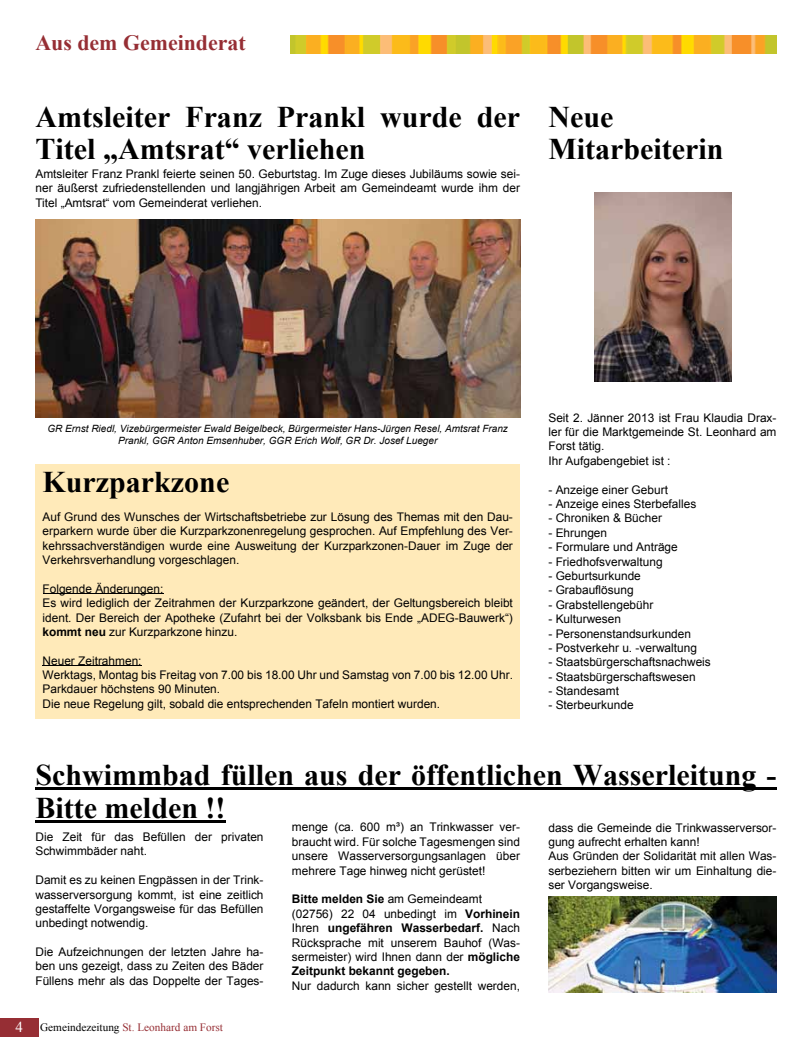
<style>
.page{position:relative;width:812px;height:1053px;background:#fff}
.page>*{position:absolute;margin:0;border:0;box-sizing:border-box;transform-origin:0 0}
.t1{font:700 30px/32.5px "Times New Roman";color:#000}
.t2{font:700 21.88px "Times New Roman";color:#962e34}
.t3{font:11.88px/14.4px "Arial";color:#000}
.t4{font:11.25px "Times New Roman";color:#962e34}
.t5{font:italic 10px/12.5px "Arial";color:#000;text-align:center}
.s1{font-weight:700}
.s2{font-size:15px;color:#fff}
.s3{color:#000}
</style>
<div class="page">
<div style="left:0;top:1017px;width:38px;height:19px;background:#962e34"></div>
<img style="left:290px;top:35px;width:486px;height:18px">
<img style="left:35px;top:219px;width:485px;height:198px">
<img style="left:594px;top:192px;width:137px;height:190px">
<div style="left:35px;top:464px;width:485px;height:255px;background:#ffeab9"></div>
<hr style="left:43px;top:593px;width:120px;height:1px;background:#000">
<hr style="left:43px;top:665px;width:99px;height:1px;background:#000">
<img style="left:548px;top:896px;width:228px;height:96px">
<hr style="left:35px;top:787px;width:741px;height:2px;background:#000">
<hr style="left:35px;top:819px;width:190px;height:3px;background:#000">
<h2 class="t2" style="left:35px;top:28px;width:212px">Aus dem Gemeinderat</h2>
<h1 class="t1" style="left:35px;top:100px;width:486px">Amtsleiter Franz Prankl wurde der<br>Titel „Amtsrat“ verliehen</h1>
<p class="t3" style="left:35px;top:167px;width:486px;text-align:justify">Amtsleiter Franz Prankl feierte seinen 50. Geburtstag. Im Zuge dieses Jubiläums sowie sei&shy;ner äußerst zufriedenstellenden und langjährigen Arbeit am Gemeindeamt wurde ihm der Titel „Amtsrat“ vom Gemeinderat verliehen.</p>
<h1 class="t1" style="left:548px;top:100px;width:176px">Neue<br>Mitarbeiterin</h1>
<p class="t5" style="left:47px;top:422px;width:462px">GR Ernst Riedl, Vizebürgermeister Ewald Beigelbeck, Bürgermeister Hans-Jürgen Resel, Amtsrat Franz<br>Prankl, GGR Anton Emsenhuber, GGR Erich Wolf, GR Dr. Josef Lueger</p>
<p class="t3" style="left:548px;top:410px;width:229px">Seit 2. Jänner 2013 ist Frau Klaudia Drax&shy;ler für die Marktgemeinde St. Leonhard am<br>Forst tätig.<br>Ihr Aufgabengebiet ist :</p>
<p class="t3" style="left:548px;top:482px;width:121px">- Anzeige einer Geburt</p>
<p class="t3" style="left:548px;top:496px;width:149px">- Anzeige eines Sterbefalles</p>
<p class="t3" style="left:548px;top:511px;width:115px">- Chroniken &amp; Bücher</p>
<p class="t3" style="left:548px;top:525px;width:60px">- Ehrungen</p>
<p class="t3" style="left:548px;top:540px;width:131px">- Formulare und Anträge</p>
<p class="t3" style="left:548px;top:554px;width:116px">- Friedhofsverwaltung</p>
<p class="t3" style="left:548px;top:568px;width:94px">- Geburtsurkunde</p>
<p class="t3" style="left:548px;top:583px;width:87px">- Grabauflösung</p>
<p class="t3" style="left:548px;top:597px;width:106px">- Grabstellengebühr</p>
<p class="t3" style="left:548px;top:612px;width:74px">- Kulturwesen</p>
<p class="t3" style="left:548px;top:626px;width:144px">- Personenstandsurkunden</p>
<p class="t3" style="left:548px;top:640px;width:150px">- Postverkehr u. -verwaltung</p>
<p class="t3" style="left:548px;top:655px;width:164px">- Staatsbürgerschaftsnachweis</p>
<p class="t3" style="left:548px;top:669px;width:149px">- Staatsbürgerschaftswesen</p>
<p class="t3" style="left:548px;top:683px;width:72px">- Standesamt</p>
<p class="t3" style="left:548px;top:698px;width:87px">- Sterbeurkunde</p>
<h1 class="t1" style="left:43px;top:465px;width:188px">Kurzparkzone</h1>
<p class="t3" style="left:43px;top:509px;width:472px;text-align:justify">Auf Grund des Wunsches der Wirtschaftsbetriebe zur Lösung des Themas mit den Dau&shy;erparkern wurde über die Kurzparkzonenregelung gesprochen. Auf Empfehlung des Ver&shy;kehrssachverständigen wurde eine Ausweitung der Kurzparkzonen-Dauer im Zuge der Verkehrsverhandlung vorgeschlagen.</p>
<p class="t3" style="left:43px;top:581px;width:472px">Folgende Änderungen:<br>Es wird lediglich der Zeitrahmen der Kurzparkzone geändert, der Geltungsbereich bleibt ident. Der Bereich der Apotheke (Zufahrt bei der Volksbank bis Ende „ADEG-Bauwerk“) <span class="s1">kommt neu</span> zur Kurzparkzone hinzu.</p>
<p class="t3" style="left:43px;top:653px;width:472px">Neuer Zeitrahmen:<br>Werktags, Montag bis Freitag von 7.00 bis 18.00 Uhr und Samstag von 7.00 bis 12.00 Uhr.<br>Parkdauer höchstens 90 Minuten.<br>Die neue Regelung gilt, sobald die entsprechenden Tafeln montiert wurden.</p>
<h1 class="t1" style="left:35px;top:758px;width:742px">Schwimmbad füllen aus der öffentlichen Wasserleitung -<br>Bitte melden !!</h1>
<p class="t3" style="left:35px;top:829px;width:229px">Die Zeit für das Befüllen der privaten<br>Schwimmbäder naht.</p>
<p class="t3" style="left:35px;top:872px;width:229px;text-align:justify">Damit es zu keinen Engpässen in der Trink&shy;wasserversorgung kommt, ist eine zeitlich gestaffelte Vorgangsweise für das Befüllen unbedingt notwendig.</p>
<p class="t3" style="left:35px;top:944px;width:229px;text-align:justify">Die Aufzeichnungen der letzten Jahre ha&shy;ben uns gezeigt, dass zu Zeiten des Bäder Füllens mehr als das Doppelte der Tages-</p>
<p class="t4" style="left:15px;top:1019px;width:209px"><span class="s2">4</span> <span class="s3">Gemeindezeitung</span> St. Leonhard am Forst</p>
<p class="t3" style="left:292px;top:820px;width:229px;text-align:justify">menge (ca. 600 m³) an Trinkwasser ver&shy;braucht wird. Für solche Tagesmengen sind unsere Wasserversorgungsanlagen über mehrere Tage hinweg nicht gerüstet!</p>
<p class="t3" style="left:292px;top:892px;width:229px"><span class="s1">Bitte melden Sie</span> am Gemeindeamt (02756) 22 04 unbedingt im <span class="s1">Vorhinein </span>Ihren <span class="s1">ungefähren Wasserbedarf.</span> Nach Rücksprache mit unserem Bauhof (Was&shy;sermeister) wird Ihnen dann der <span class="s1">mögliche Zeitpunkt bekannt gegeben.</span></p>
<p class="t3" style="left:292px;top:978px;width:229px">Nur dadurch kann sicher gestellt werden,</p>
<p class="t3" style="left:548px;top:820px;width:229px">dass die Gemeinde die Trinkwasserversor&shy;gung aufrecht erhalten kann!<br>Aus Gründen der Solidarität mit allen Was&shy;serbeziehern bitten wir um Einhaltung die&shy;ser Vorgangsweise.</p>
</div>
